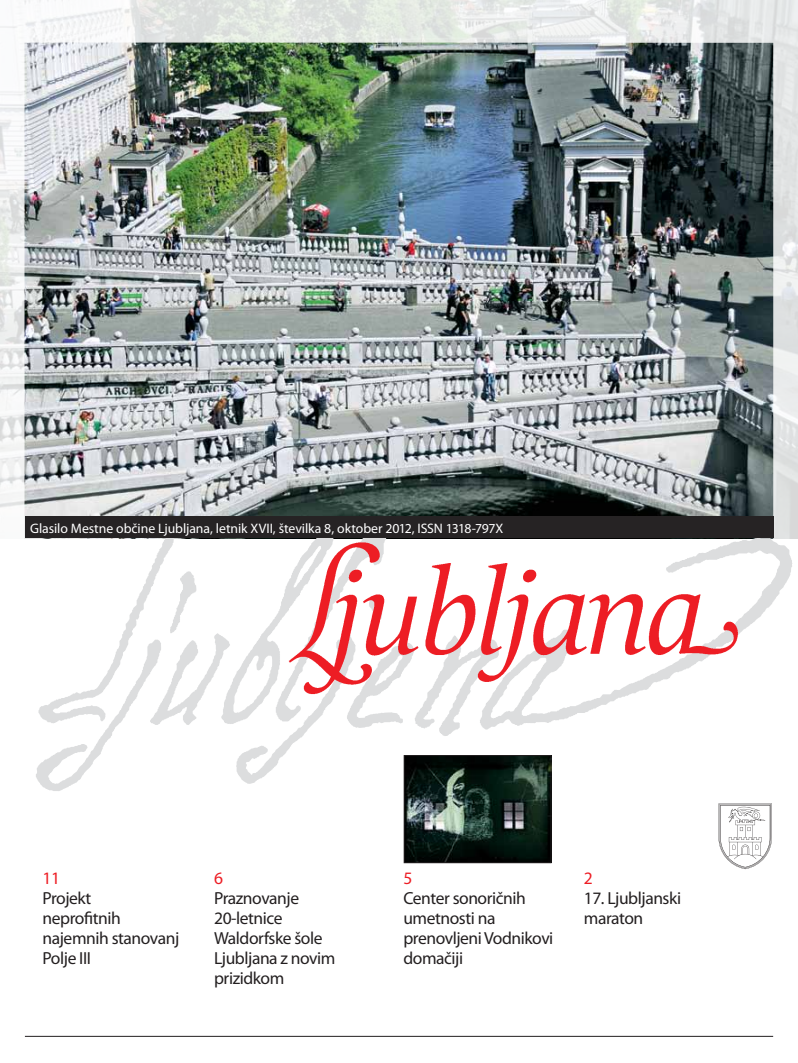
<style>
.page{position:relative;width:798px;height:1063px;background:#fff}
.page>*{position:absolute;margin:0;border:0;box-sizing:border-box;transform-origin:0 0}
.t1{font:17.5px/20px "Myriad Pro";letter-spacing:-.025em;color:#231f20}
.t2{font:17.5px "Myriad Pro";color:#ed1d24}
.t3{font:13.75px "Myriad Pro";letter-spacing:-.005em;color:#fff}
</style>
<div class="page">
<img style="left:0;top:0;width:797px;height:1037px">
<svg style="left:36px;top:537px;width:756px;height:254px"></svg>
<img style="left:285px;top:538px;width:454px;height:159px">
<div style="left:25px;top:517px;width:747px;height:21px;background:#262324"></div>
<img style="left:406px;top:757px;width:143px;height:104px">
<div style="left:404px;top:755px;width:147px;height:108px;border:1px solid #231f20"></div>
<svg style="left:718px;top:803px;width:53px;height:66px"></svg>
<hr style="left:25px;top:1036px;width:747px;height:1px;background:#231f20">
<p class="t3" style="left:30px;top:520px;width:474px">Glasilo Mestne občine Ljubljana, letnik XVII, številka 8, oktober 2012, ISSN 1318-797X</p>
<p class="t2" style="left:43px;top:867px;width:19px">11</p>
<p class="t1" style="left:43px;top:888px;width:138px">Projekt<br>neprofitnih najemnih stanovanj<br>Polje III</p>
<p class="t2" style="left:214px;top:867px;width:10px">6</p>
<p class="t1" style="left:214px;top:888px;width:123px">Praznovanje<br>20-letnice<br>Waldorfske šole<br>Ljubljana z novim prizidkom</p>
<p class="t2" style="left:403px;top:867px;width:10px">5</p>
<p class="t1" style="left:403px;top:888px;width:151px">Center sonoričnih umetnosti na prenovljeni Vodnikovi domačiji</p>
<p class="t2" style="left:583px;top:867px;width:10px">2</p>
<p class="t1" style="left:583px;top:888px;width:99px">17. Ljubljanski maraton</p>
</div>
